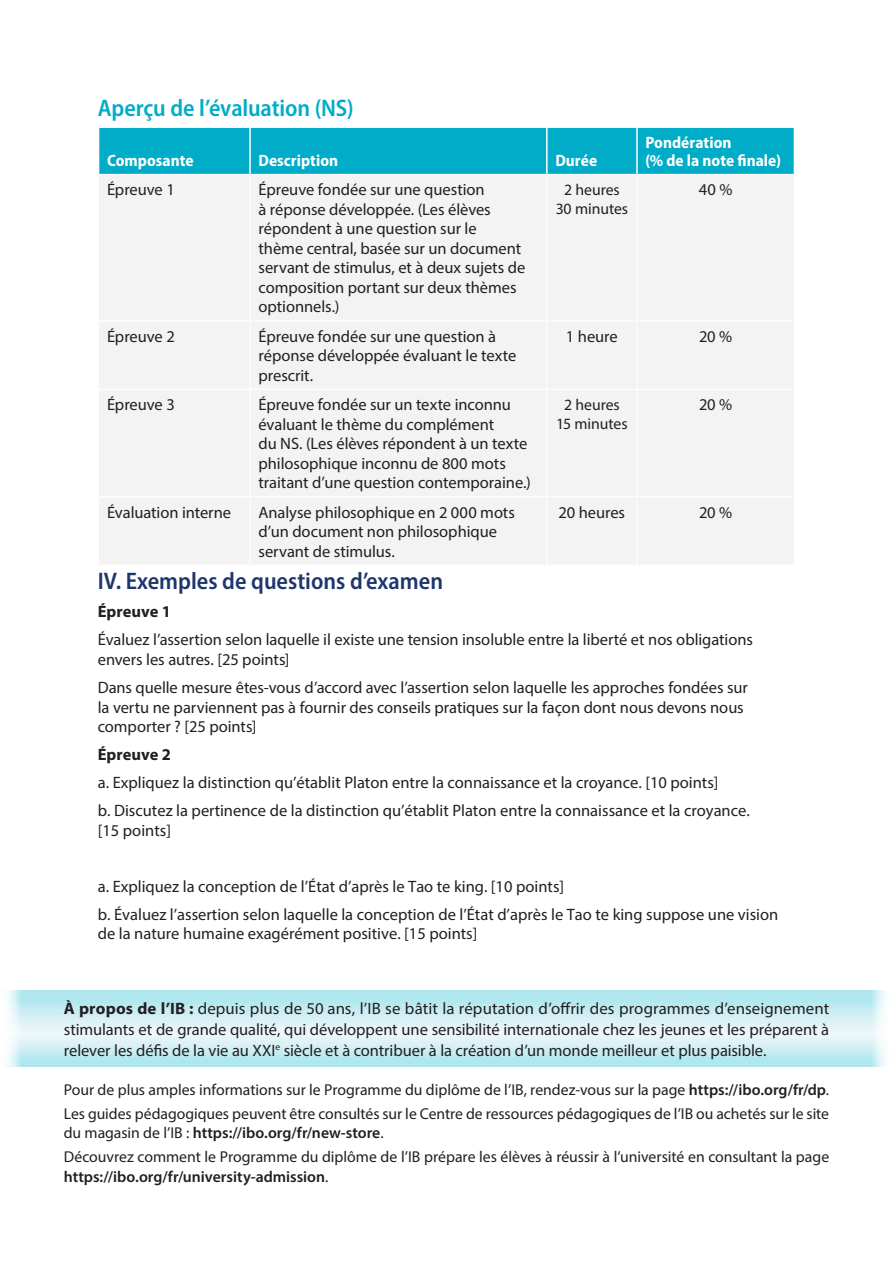
<style>
.page{position:relative;width:893px;height:1263px;background:#fff}
.page>*{position:absolute;margin:0;border:0;box-sizing:border-box;transform-origin:0 0}
.Topic{font:600 semi-condensed 24px "Myriad Pro";color:#1d366c}
.Topic-2{font:600 semi-condensed 24px "Myriad Pro";letter-spacing:-.005em;color:#00acc8}
.table_subtitle{font:16.5px/19.5px "Myriad Pro";color:#231f20}
.table_body_text{font:16.5px/19.5px "Myriad Pro";letter-spacing:-.005em;color:#231f20}
.About_IB{font:16.5px/21px "Myriad Pro";letter-spacing:-.005em;color:#231f20;text-align:justify}
.table_head{font:700 semi-condensed 16.5px/18px "Myriad Pro";letter-spacing:.005em;color:#fff}
.table_data{font:16.5px "Myriad Pro";letter-spacing:-.005em;color:#231f20}
.table_subtitle-2{font:700 16.5px "Myriad Pro";color:#231f20}
.info{font:15.75px/19.5px "Myriad Pro";letter-spacing:-.005em;color:#231f20}
.table_data-2{font:15.75px "Myriad Pro";letter-spacing:-.005em;color:#231f20}
.s1{font-weight:700}
.s2{font-weight:600}
</style>
<div class="page">
<svg style="left:7px;top:990px;width:878px;height:77px;background:#cbedf3"></svg>
<div style="left:99px;top:128px;width:695px;height:46px;background:#00acc8"></div>
<div style="left:99px;top:176px;width:695px;height:388px;background:#f3f3f3"></div>
<hr style="left:249px;top:128px;width:2px;height:46px;background:#fff">
<hr style="left:249px;top:175px;width:2px;height:145px;background:#fff">
<hr style="left:636px;top:175px;width:2px;height:145px;background:#fff">
<hr style="left:98px;top:320px;width:152px;height:2px;background:#fff">
<hr style="left:250px;top:320px;width:297px;height:2px;background:#fff">
<hr style="left:249px;top:322px;width:2px;height:67px;background:#fff">
<hr style="left:636px;top:322px;width:2px;height:67px;background:#fff">
<hr style="left:249px;top:390px;width:2px;height:106px;background:#fff">
<hr style="left:636px;top:390px;width:2px;height:106px;background:#fff">
<hr style="left:249px;top:497px;width:2px;height:68px;background:#fff">
<hr style="left:636px;top:497px;width:2px;height:68px;background:#fff">
<hr style="left:98px;top:389px;width:152px;height:1px;background:#fff">
<hr style="left:250px;top:389px;width:297px;height:1px;background:#fff">
<hr style="left:98px;top:496px;width:152px;height:1px;background:#fff">
<hr style="left:250px;top:496px;width:297px;height:1px;background:#fff">
<hr style="left:546px;top:175px;width:1px;height:145px;background:#fff">
<hr style="left:547px;top:320px;width:90px;height:2px;background:#fff">
<hr style="left:546px;top:322px;width:1px;height:67px;background:#fff">
<hr style="left:637px;top:320px;width:158px;height:2px;background:#fff">
<hr style="left:546px;top:390px;width:1px;height:106px;background:#fff">
<hr style="left:546px;top:497px;width:1px;height:68px;background:#fff">
<hr style="left:547px;top:389px;width:90px;height:1px;background:#fff">
<hr style="left:637px;top:389px;width:158px;height:1px;background:#fff">
<hr style="left:547px;top:496px;width:90px;height:1px;background:#fff">
<hr style="left:637px;top:496px;width:158px;height:1px;background:#fff">
<hr style="left:546px;top:128px;width:2px;height:46px;background:#fff">
<hr style="left:636px;top:128px;width:2px;height:46px;background:#fff">
<p class="Topic-2" style="left:98px;top:93px;width:257px">Aperçu de l’évaluation (NS)</p>
<p class="table_head" style="left:107px;top:151px;width:88px">Composante</p>
<p class="table_head" style="left:259px;top:151px;width:81px">Description</p>
<p class="table_head" style="left:555px;top:151px;width:43px">Durée</p>
<p class="table_body_text" style="left:107px;top:180px;width:69px">Épreuve 1</p>
<p class="table_body_text" style="left:259px;top:180px;width:268px">Épreuve fondée sur une question<br>à réponse développée. (Les élèves répondent à une question sur le thème central, basée sur un document servant de stimulus, et à deux sujets de composition portant sur deux thèmes optionnels.)</p>
<p class="table_data-2" style="left:564px;top:180px;width:57px">2 heures</p>
<p class="table_data-2" style="left:556px;top:199px;width:74px">30 minutes</p>
<p class="table_head" style="left:645px;top:133px;width:137px">Pondération<br>(% de la note finale)</p>
<p class="table_data" style="left:699px;top:180px;width:35px">40%</p>
<p class="table_body_text" style="left:107px;top:326px;width:69px">Épreuve 2</p>
<p class="table_body_text" style="left:259px;top:326px;width:259px">Épreuve fondée sur une question à réponse développée évaluant le texte prescrit.</p>
<p class="table_data" style="left:566px;top:326px;width:53px">1 heure</p>
<p class="table_data" style="left:699px;top:326px;width:35px">20 %</p>
<p class="table_body_text" style="left:107px;top:395px;width:69px">Épreuve 3</p>
<p class="table_body_text" style="left:259px;top:395px;width:274px">Épreuve fondée sur un texte inconnu évaluant le thème du complément<br>du NS. (Les élèves répondent à un texte philosophique inconnu de 800 mots traitant d’une question contemporaine.)</p>
<p class="table_data-2" style="left:564px;top:395px;width:57px">2 heures</p>
<p class="table_data" style="left:699px;top:394px;width:35px">20 %</p>
<p class="table_data-2" style="left:556px;top:414px;width:73px">15 minutes</p>
<p class="table_body_text" style="left:107px;top:502px;width:126px">Évaluation interne</p>
<p class="table_body_text" style="left:259px;top:502px;width:258px">Analyse philosophique en 2 000 mots d’un document non philosophique servant de stimulus.</p>
<p class="table_data" style="left:559px;top:502px;width:68px">20 heures</p>
<p class="table_data" style="left:699px;top:502px;width:35px">20 %</p>
<p class="Topic" style="left:98px;top:566px;width:347px">IV. Exemples de questions d’examen</p>
<p class="table_subtitle-2" style="left:98px;top:601px;width:75px">Épreuve 1</p>
<p class="table_subtitle" style="left:98px;top:630px;width:657px">Évaluez l’assertion selon laquelle il existe une tension insoluble entre la liberté et nos obligations envers les autres. [25 points]</p>
<p class="table_subtitle" style="left:98px;top:677px;width:652px">Dans quelle mesure êtes-vous d’accord avec l’assertion selon laquelle les approches fondées sur la vertu ne parviennent pas à fournir des conseils pratiques sur la façon dont nous devons nous comporter ? [25 points]</p>
<p class="table_subtitle-2" style="left:98px;top:744px;width:75px">Épreuve 2</p>
<p class="table_subtitle" style="left:98px;top:772px;width:622px">a. Expliquez la distinction qu’établit Platon entre la connaissance et la croyance. [10 points]</p>
<p class="table_subtitle" style="left:98px;top:800px;width:653px">b. Discutez la pertinence de la distinction qu’établit Platon entre la connaissance et la croyance. [15 points]</p>
<p class="table_subtitle" style="left:98px;top:876px;width:468px">a. Expliquez la conception de l’État d’après le Tao te king. [10 points]</p>
<p class="table_subtitle" style="left:98px;top:904px;width:682px">b. Évaluez l’assertion selon laquelle la conception de l’État d’après le Tao te king suppose une vision de la nature humaine exagérément positive. [15 points]</p>
<p class="About_IB" style="left:64px;top:997px;width:767px"><span class="s1">À propos de l’IB :</span> depuis plus de 50 ans, l’IB se bâtit la réputation d’offrir des programmes d’enseignement stimulants et de grande qualité, qui développent une sensibilité internationale chez les jeunes et les préparent à relever les défis de la vie au XXI<sup>e</sup> siècle et à contribuer à la création d’un monde meilleur et plus paisible.</p>
<p class="info" style="left:64px;top:1080px;width:767px">Pour de plus amples informations sur le Programme du diplôme de l’IB, rendez-vous sur la page <span class="s2">https://ibo.org/fr/dp</span>.</p>
<p class="info" style="left:64px;top:1103px;width:767px">Les guides pédagogiques peuvent être consultés sur le Centre de ressources pédagogiques de l’IB ou achetés sur le site du magasin de l’IB : <span class="s2">https://ibo.org/fr/new-store</span>.</p>
<p class="info" style="left:64px;top:1147px;width:767px">Découvrez comment le Programme du diplôme de l’IB prépare les élèves à réussir à l’université en consultant la page <span class="s2">https://ibo.org/fr/university-admission</span>.</p>
</div>
